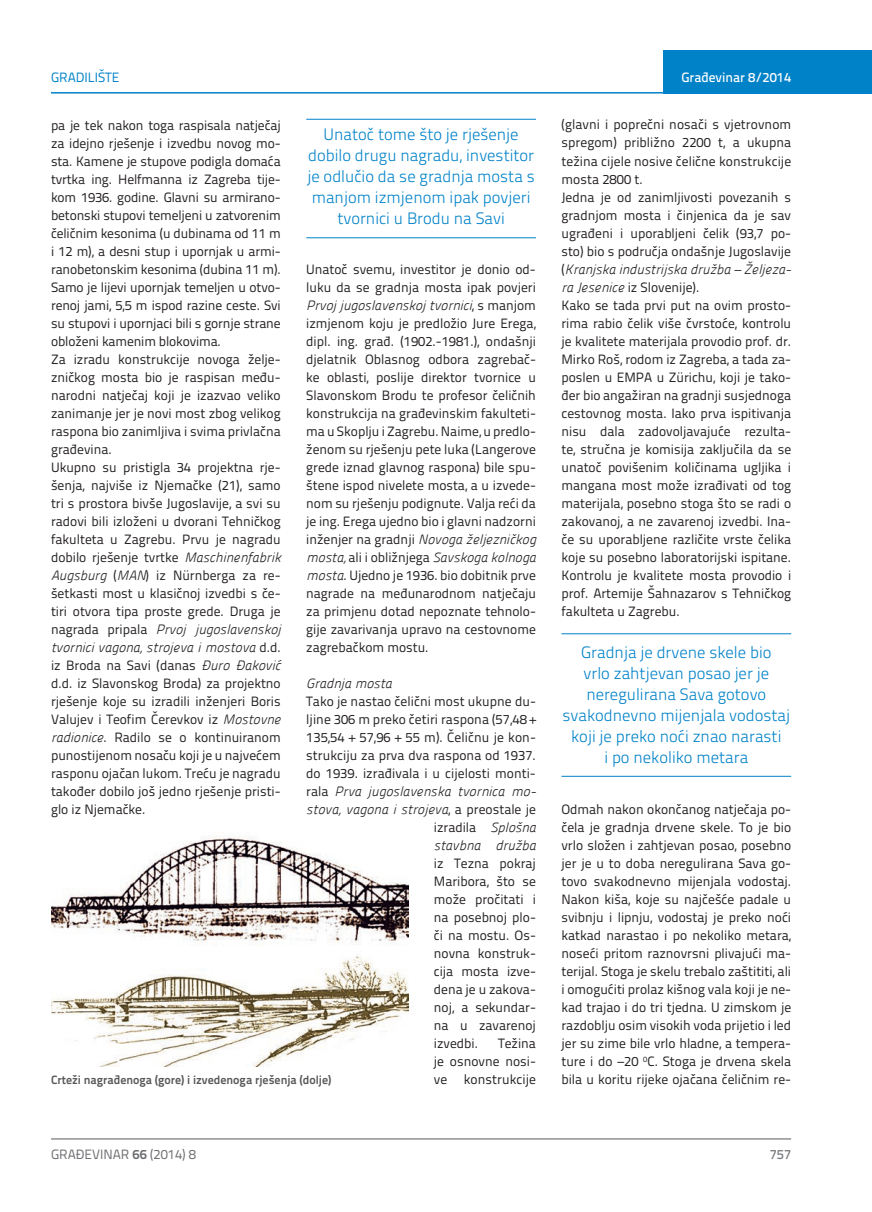
<style>
.page{position:relative;width:872px;height:1212px;background:#fff}
.page>*{position:absolute;margin:0;border:0;box-sizing:border-box;transform-origin:0 0}
.t1{font:300 16.5px/21px "Titillium Text 22 L";color:#0082c8;text-align:center}
.t2{font:13.5px/18px "Titillium Text 22 L";color:#231f20;text-align:justify}
.t3{font:italic 13.5px/18px "Panefresco 250 wt";color:#231f20}
.t4{font:13.5px "Titillium Text 22 L";color:#6c6d70}
.t5{font:500 13.5px "Titillium Text 22 L";color:#fff}
.t6{font:13.5px "Titillium Text 22 L";color:#0082c8}
.t7{font:500 13.5px "Titillium Text 22 L";color:#787a7d}
.t8{font:700 12px "Titillium Text 22 L";color:#57585a}
.s1{font-family:"Panefresco 250 wt";font-style:italic}
.s2{font-family:"Titillium Text 22 L";font-style:normal}
.s3{font-weight:700}
</style>
<div class="page">
<hr style="left:51px;top:1139px;width:740px;height:1px;background:#57585a">
<div style="left:663px;top:50px;width:209px;height:44px;background:#0082c8"></div>
<hr style="left:51px;top:92px;width:821px;height:2px;background:#0082c8">
<hr style="left:306px;top:119px;width:230px;height:1px;background:#0082c8">
<hr style="left:306px;top:237px;width:230px;height:1px;background:#0082c8">
<hr style="left:561px;top:633px;width:230px;height:1px;background:#0082c8">
<hr style="left:561px;top:776px;width:230px;height:1px;background:#0082c8">
<img style="left:51px;top:836px;width:357px;height:230px">
<p class="t6" style="left:51px;top:68px;width:70px">GRADILIŠTE</p>
<p class="t5" style="left:681px;top:67px;width:111px">Građevinar 8/2014</p>
<p class="t2" style="left:51px;top:115px;width:231px;text-align:left">pa je tek nakon toga raspisala natječaj za idejno rješenje i izvedbu novog mo&shy;sta. Kamene je stupove podigla domaća tvrtka ing. Helfmanna iz Zagreba tije&shy;kom 1936. godine. Glavni su armirano&shy;betonski stupovi temeljeni u zatvorenim čeličnim kesonima (u dubinama od 11 m i 12 m), a desni stup i upornjak u armi&shy;ranobetonskim kesonima (dubina 11 m).<br>Samo je lijevi upornjak temeljen u otvo&shy;renoj jami, 5,5 m ispod razine ceste. Svi su stupovi i upornjaci bili s gornje strane obloženi kamenim blokovima.<br>Za izradu konstrukcije novoga želje&shy;zničkog mosta bio je raspisan među&shy;narodni natječaj koji je izazvao veliko zanimanje jer je novi most zbog velikog raspona bio zanimljiva i svima privlačna građevina.<br>Ukupno su pristigla 34 projektna rje&shy;šenja, najviše iz Njemačke (21), samo tri s prostora bivše Jugoslavije, a svi su radovi bili izloženi u dvorani Tehničkog fakulteta u Zagrebu. Prvu je nagradu dobilo rješenje tvrtke <span class="s1">Maschinenfabrik Augsburg</span> (<span class="s1">MAN</span>) iz Nürnberga za re&shy;šetkasti most u klasičnoj izvedbi s če&shy;tiri otvora tipa proste grede. Druga je</p>
<p class="t3" style="left:51px;top:619px;width:231px"><span class="s2">nagrada pripala</span> Prvoj jugoslavenskoj tvornici vagona, strojeva i mostova <span class="s2">d.d.</span></p>
<p class="t2" style="left:51px;top:655px;width:231px">iz Broda na Savi (danas <span class="s1">Đuro Đaković </span>d.d. iz Slavonskog Broda) za projektno rješenje koje su izradili inženjeri Boris Valujev i Teofim Čerevkov iz <span class="s1">Mostovne radionice</span>. Radilo se o kontinuiranom punostijenom nosaču koji je u najvećem rasponu ojačan lukom. Treću je nagradu također dobilo još jedno rješenje pristi&shy;glo iz Njemačke.</p>
<p class="t2" style="left:561px;top:115px;width:231px;text-align:left">(glavni i poprečni nosači s vjetrovnom spregom) približno 2200 t, a ukupna težina cijele nosive čelične konstrukcije mosta 2800 t.<br>Jedna je od zanimljivosti povezanih s gradnjom mosta i činjenica da je sav ugrađeni i uporabljeni čelik (93,7 po&shy;sto) bio s područja ondašnje Jugoslavije</p>
<p class="t3" style="left:561px;top:259px;width:231px"><span class="s2">(</span>Kranjska industrijska družba – Željeza-</p>
<p class="t2" style="left:561px;top:277px;width:231px;text-align:left"><span class="s1">ra Jesenice</span> iz Slovenije).<br>Kako se tada prvi put na ovim prosto&shy;rima rabio čelik više čvrstoće, kontrolu je kvalitete materijala provodio prof. dr.<br>Mirko Roš, rodom iz Zagreba, a tada za&shy;poslen u EMPA u Zürichu, koji je tako&shy;đer bio angažiran na gradnji susjednoga cestovnog mosta. Iako prva ispitivanja nisu dala zadovoljavajuće rezulta&shy;te, stručna je komisija zaključila da se unatoč povišenim količinama ugljika i mangana most može izrađivati od tog materijala, posebno stoga što se radi o zakovanoj, a ne zavarenoj izvedbi. Ina&shy;če su uporabljene različite vrste čelika koje su posebno laboratorijski ispitane.<br>Kontrolu je kvalitete mosta provodio i prof. Artemije Šahnazarov s Tehničkog fakulteta u Zagrebu.</p>
<p class="t1" style="left:562px;top:641px;width:229px">Gradnja je drvene skele bio<br>vrlo zahtjevan posao jer je neregulirana Sava gotovo svakodnevno mijenjala vodostaj koji je preko noći znao narasti<br>i po nekoliko metara</p>
<p class="t2" style="left:561px;top:800px;width:231px">Odmah nakon okončanog natječaja po&shy;čela je gradnja drvene skele. To je bio vrlo složen i zahtjevan posao, posebno jer je u to doba neregulirana Sava go&shy;tovo svakodnevno mijenjala vodostaj.<br>Nakon kiša, koje su najčešće padale u svibnju i lipnju, vodostaj je preko noći katkad narastao i po nekoliko metara, noseći pritom raznovrsni plivajući ma&shy;terijal. Stoga je skelu trebalo zaštititi, ali i omogućiti prolaz kišnog vala koji je ne&shy;kad trajao i do tri tjedna. U zimskom je razdoblju osim visokih voda prijetio i led jer su zime bile vrlo hladne, a tempera&shy;ture i do –20 <sup>0</sup>C. Stoga je drvena skela</p>
<p class="t1" style="left:307px;top:123px;width:229px">Unatoč tome što je rješenje dobilo drugu nagradu, investitor je odlučio da se gradnja mosta s manjom izmjenom ipak povjeri tvornici u Brodu na Savi</p>
<p class="t2" style="left:306px;top:259px;width:231px">Unatoč svemu, investitor je donio od&shy;luku da se gradnja mosta ipak povjeri</p>
<p class="t3" style="left:306px;top:295px;width:231px">Prvoj jugoslavenskoj tvornici<span class="s2">, s manjom</span></p>
<p class="t2" style="left:306px;top:313px;width:231px">izmjenom koju je predložio Jure Erega, dipl. ing. građ. (1902.-1981.), ondašnji djelatnik Oblasnog odbora zagrebač&shy;ke oblasti, poslije direktor tvornice u Slavonskom Brodu te profesor čeličnih konstrukcija na građevinskim fakulteti&shy;ma u Skoplju i Zagrebu. Naime, u predlo&shy;ženom su rješenju pete luka (Langerove grede iznad glavnog raspona) bile spu&shy;štene ispod nivelete mosta, a u izvede&shy;nom su rješenju podignute. Valja reći da je ing. Erega ujedno bio i glavni nadzorni</p>
<p class="t3" style="left:306px;top:529px;width:231px"><span class="s2">inženjer na gradnji</span> Novoga željezničkog mosta, <span class="s2">ali i obližnjega</span> Savskoga kolnoga</p>
<p class="t2" style="left:306px;top:565px;width:231px"><span class="s1">mosta</span>. Ujedno je 1936. bio dobitnik prve nagrade na međunarodnom natječaju za primjenu dotad nepoznate tehnolo&shy;gije zavarivanja upravo na cestovnome zagrebačkom mostu.</p>
<p class="t3" style="left:306px;top:673px;width:87px">Gradnja mosta</p>
<p class="t2" style="left:306px;top:691px;width:231px">Tako je nastao čelični most ukupne du&shy;ljine 306 m preko četiri raspona (57,48 + 135,54 + 57,96 + 55 m). Čeličnu je kon&shy;strukciju za prva dva raspona od 1937. do 1939. izrađivala i u cijelosti monti-</p>
<p class="t3" style="left:306px;top:781px;width:231px"><span class="s2">rala</span> Prva jugoslavenska tvornica mo&shy;stova, vagona i strojeva<span class="s2">, a preostale je</span></p>
<p class="t2" style="left:434px;top:817px;width:104px">izradila <span class="s1">Splošna</span></p>
<p class="t3" style="left:434px;top:836px;width:104px">stavbna družba</p>
<p class="t2" style="left:434px;top:854px;width:104px">iz Tezna pokraj Maribora, što se može pročitati i na posebnoj plo&shy;či na mostu. Os&shy;novna konstruk&shy;cija mosta izve&shy;dena je u zakova&shy;noj, a sekundar&shy;na u zavarenoj izvedbi.</p>
<p class="t2" style="left:434px;top:1034px;width:104px;text-indent:64px">Težina je osnovne nosi&shy;ve konstrukcije</p>
<p class="t8" style="left:51px;top:1071px;width:282px">Crteži nagrađenoga (gore) i izvedenoga rješenja (dolje)</p>
<p class="t2" style="left:561px;top:1070px;width:231px">bila u koritu rijeke ojačana čeličnim re-</p>
<p class="t4" style="left:51px;top:1144px;width:146px">GRAĐEVINAR <span class="s3">66</span> (2014) 8</p>
<p class="t7" style="left:769px;top:1144px;width:23px">757</p>
</div>
